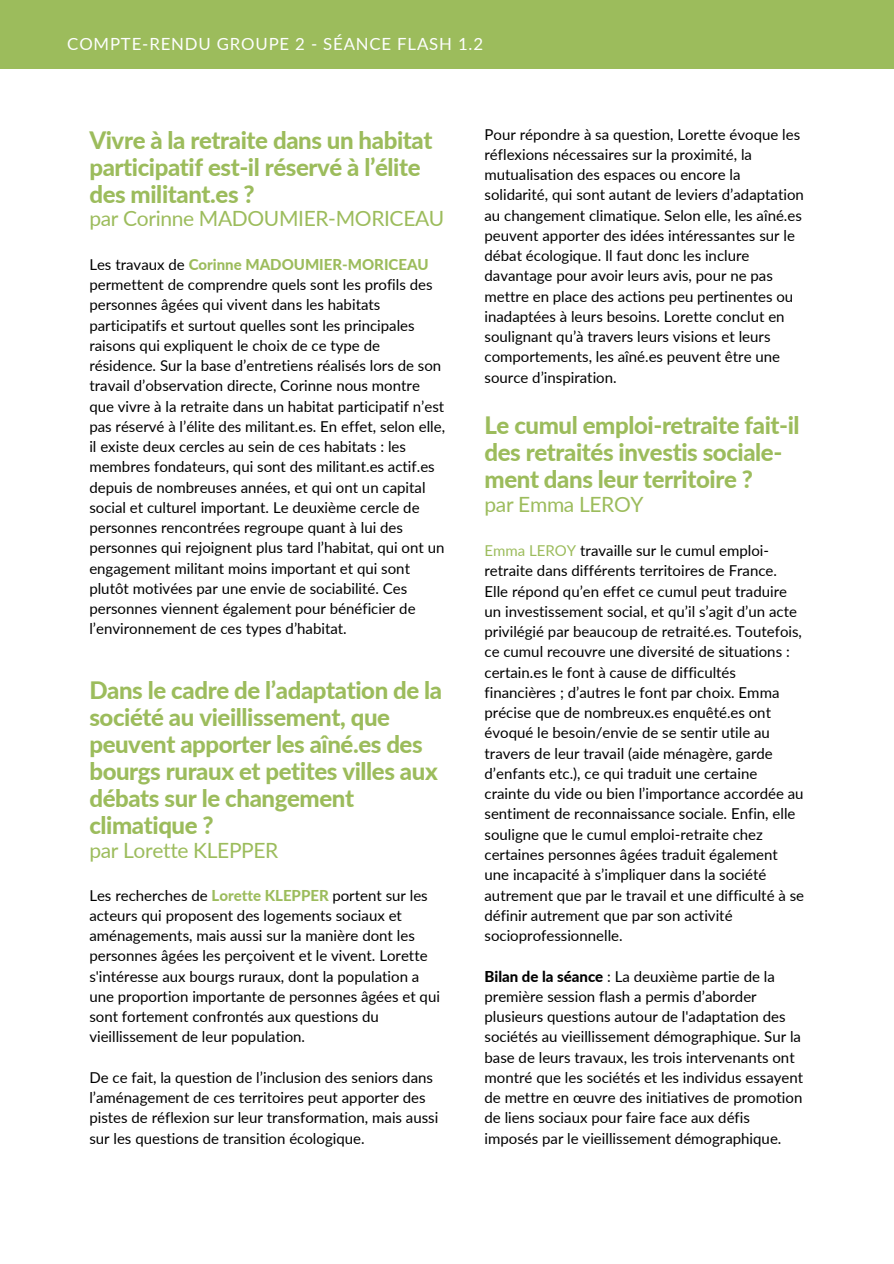
<style>
.page{position:relative;width:894px;height:1264px;background:#fff}
.page>*{position:absolute;margin:0;border:0;box-sizing:border-box;transform-origin:0 0}
.t1{font:800 24px/27px "Lato";letter-spacing:-.015em;color:#9cbc5c}
.t2{font:21px "Lato";letter-spacing:-.015em;color:#9cbc5c}
.t3{font:16.8px "Lato";letter-spacing:.05em;color:#fdfefe}
.t4{font:15px/20.2px "Lato";color:#000}
.s1{font-weight:800;color:#9cbc5c}
.s2{color:#9cbc5c}
.s3{font-weight:800}
</style>
<div class="page">
<div style="left:0;top:0;width:893px;height:69px;background:#9cbc5c"></div>
<h2 class="t3" style="left:67px;top:34px;width:417px">COMPTE-RENDU GROUPE 2 - SÉANCE FLASH 1.2</h2>
<h1 class="t1" style="left:89px;top:126px;width:344px">Vivre à la retraite dans un habitat participatif est-il réservé à l’élite des militant.es ?</h1>
<h2 class="t2" style="left:89px;top:205px;width:356px">par Corinne MADOUMIER-MORICEAU</h2>
<p class="t4" style="left:89px;top:254px;width:357px">Les travaux de <span class="s1">Corinne MADOUMIER-MORICEAU </span>permettent de comprendre quels sont les profils des personnes âgées qui vivent dans les habitats participatifs et surtout quelles sont les principales raisons qui expliquent le choix de ce type de résidence. Sur la base d’entretiens réalisés lors de son travail d’observation directe, Corinne nous montre que vivre à la retraite dans un habitat participatif n’est pas réservé à l’élite des militant.es. En effet, selon elle, il existe deux cercles au sein de ces habitats : les membres fondateurs, qui sont des militant.es actif.es depuis de nombreuses années, et qui ont un capital social et culturel important. Le deuxième cercle de personnes rencontrées regroupe quant à lui des personnes qui rejoignent plus tard l’habitat, qui ont un engagement militant moins important et qui sont plutôt motivées par une envie de sociabilité. Ces personnes viennent également pour bénéficier de l’environnement de ces types d’habitat.</p>
<h1 class="t1" style="left:89px;top:676px;width:354px">Dans le cadre de l’adaptation de la société au vieillissement, que peuvent apporter les aîné.es des bourgs ruraux et petites villes aux débats sur le changement climatique ?</h1>
<h2 class="t2" style="left:89px;top:837px;width:190px">par Lorette KLEPPER</h2>
<p class="t4" style="left:89px;top:884px;width:352px">Les recherches de <span class="s1">Lorette KLEPPER</span> portent sur les acteurs qui proposent des logements sociaux et aménagements, mais aussi sur la manière dont les personnes âgées les perçoivent et le vivent. Lorette s'intéresse aux bourgs ruraux, dont la population a une proportion importante de personnes âgées et qui sont fortement confrontés aux questions du vieillissement de leur population.</p>
<p class="t4" style="left:89px;top:1066px;width:350px">De ce fait, la question de l’inclusion des seniors dans l’aménagement de ces territoires peut apporter des pistes de réflexion sur leur transformation, mais aussi sur les questions de transition écologique.</p>
<p class="t4" style="left:484px;top:124px;width:321px">Pour répondre à sa question, Lorette évoque les réflexions nécessaires sur la proximité, la mutualisation des espaces ou encore la solidarité, qui sont autant de leviers d’adaptation au changement climatique. Selon elle, les aîné.es peuvent apporter des idées intéressantes sur le débat écologique. Il faut donc les inclure davantage pour avoir leurs avis, pour ne pas mettre en place des actions peu pertinentes ou inadaptées à leurs besoins. Lorette conclut en soulignant qu’à travers leurs visions et leurs comportements, les aîné.es peuvent être une source d’inspiration.</p>
<h1 class="t1" style="left:484px;top:411px;width:316px">Le cumul emploi-retraite fait-il des retraités investis sociale&shy;ment dans leur territoire ?</h1>
<h2 class="t2" style="left:484px;top:491px;width:160px">par Emma LEROY</h2>
<p class="t4" style="left:484px;top:540px;width:321px"><span class="s2">Emma LEROY</span> travaille sur le cumul emploi&shy;retraite dans différents territoires de France.<br>Elle répond qu’en effet ce cumul peut traduire un investissement social, et qu’il s’agit d’un acte privilégié par beaucoup de retraité.es. Toutefois, ce cumul recouvre une diversité de situations : certain.es le font à cause de difficultés financières ; d’autres le font par choix. Emma précise que de nombreux.es enquêté.es ont évoqué le besoin/envie de se sentir utile au travers de leur travail (aide ménagère, garde d’enfants etc.), ce qui traduit une certaine crainte du vide ou bien l’importance accordée au sentiment de reconnaissance sociale. Enfin, elle souligne que le cumul emploi-retraite chez certaines personnes âgées traduit également une incapacité à s’impliquer dans la société autrement que par le travail et une difficulté à se définir autrement que par son activité socioprofessionnelle.</p>
<p class="t4" style="left:484px;top:965px;width:320px"><span class="s3">Bilan de la séance</span> : La deuxième partie de la première session flash a permis d’aborder plusieurs questions autour de l'adaptation des sociétés au vieillissement démographique. Sur la base de leurs travaux, les trois intervenants ont montré que les sociétés et les individus essayent de mettre en œuvre des initiatives de promotion de liens sociaux pour faire face aux défis imposés par le vieillissement démographique.</p>
</div>
